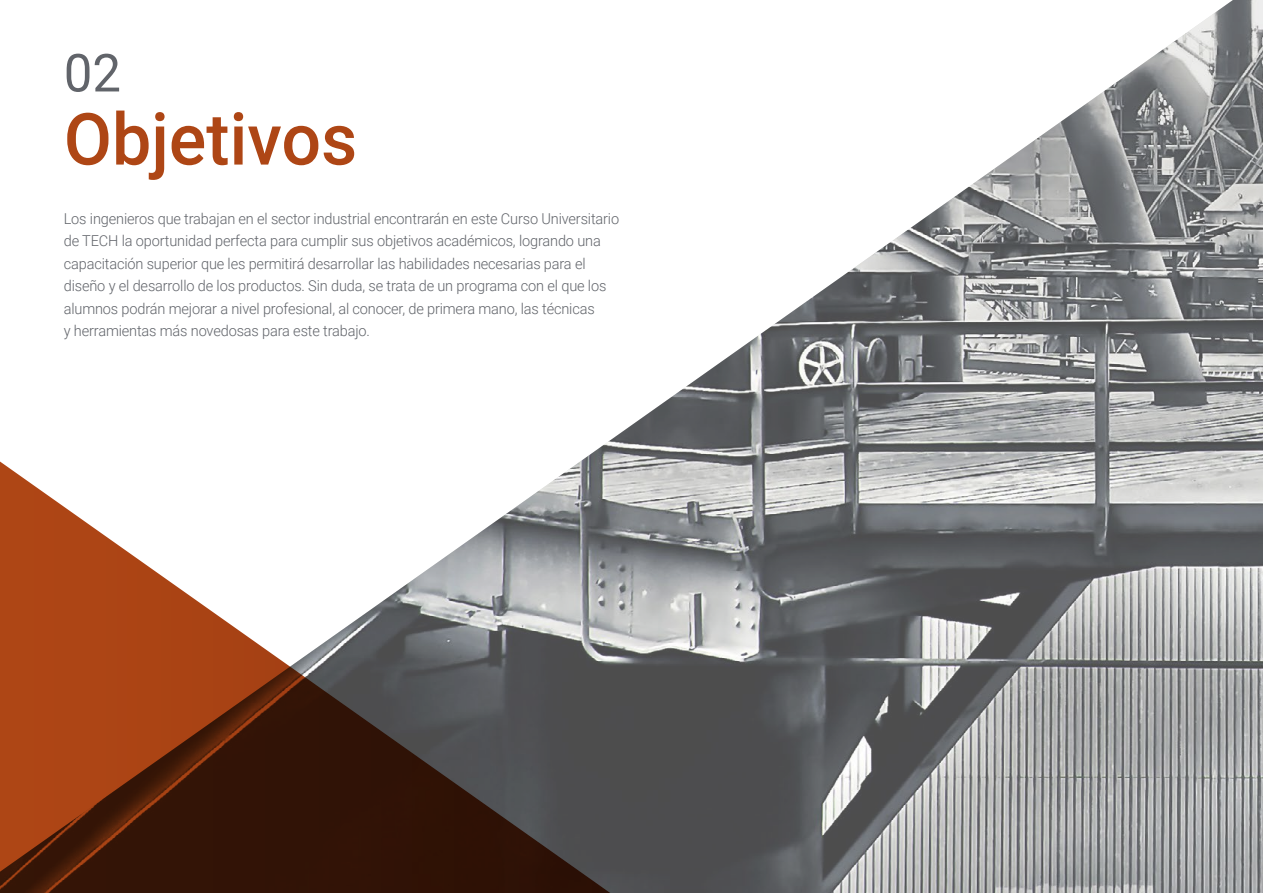
<style>
.page{position:relative;width:1263px;height:893px;background:#fff}
.page>*{position:absolute;margin:0;border:0;box-sizing:border-box;transform-origin:0 0}
.t1{font:500 72px "Roboto";color:#ae4615}
.t2{font:52.5px "Roboto";color:#61646a}
.t3{font:300 15px/22.5px "Roboto";letter-spacing:-.01em;color:#61646a}
</style>
<div class="page">
<img style="left:602px;top:0;width:661px;height:893px">
<svg style="left:0;top:446px;width:640px;height:447px"></svg>
<h2 class="t2" style="left:64px;top:36px;width:59px">02</h2>
<h1 class="t1" style="left:64px;top:89px;width:295px">Objetivos</h1>
<p class="t3" style="left:64px;top:207px;width:557px">Los ingenieros que trabajan en el sector industrial encontrarán en este Curso Universitario de TECH la oportunidad perfecta para cumplir sus objetivos académicos, logrando una capacitación superior que les permitirá desarrollar las habilidades necesarias para el diseño y el desarrollo de los productos. Sin duda, se trata de un programa con el que los alumnos podrán mejorar a nivel profesional, al conocer, de primera mano, las técnicas<br>y herramientas más novedosas para este trabajo.</p>
</div>
